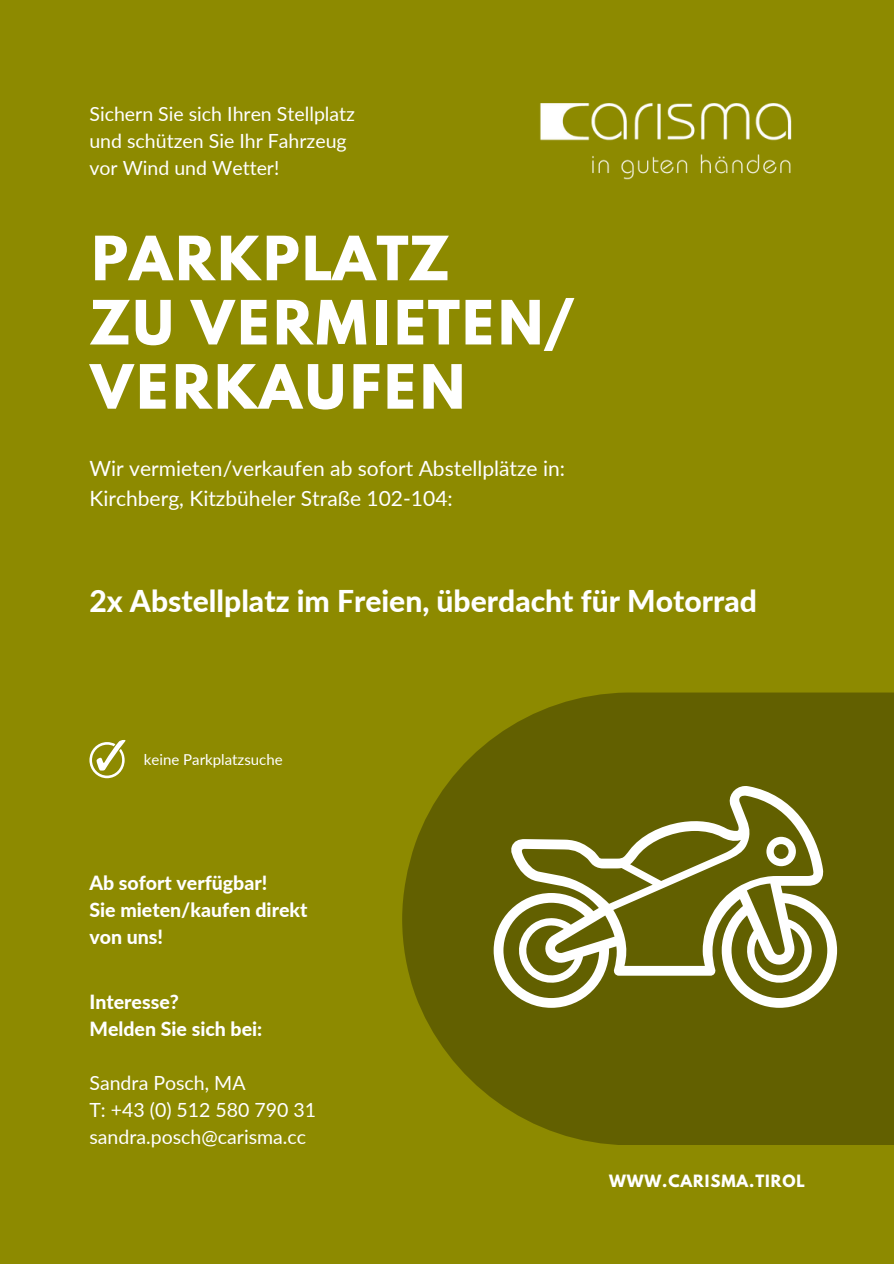
<style>
.page{position:relative;width:894px;height:1264px;background:#fff}
.page>*{position:absolute;margin:0;border:0;box-sizing:border-box;transform-origin:0 0}
.t1{font:800 54px "Spartan";color:#fff}
.t2{font:800 30px "Lato";color:#fff}
.t3{font:21px "Lato";color:#fff}
.t4{font:19.5px "Lato";color:#fff}
.t5{font:800 19.5px "Lato";color:#fff}
.t6{font:15px "Lato";color:#fff}
.t7{font:700 15px "League Spartan";letter-spacing:.06em;color:#fff}
</style>
<div class="page">
<div style="left:0;top:0;width:893px;height:1263px;background:#8d8a00"></div>
<img style="left:540px;top:103px;width:252px;height:77px">
<svg style="left:89px;top:740px;width:36px;height:38px"></svg>
<svg style="left:402px;top:692px;width:491px;height:453px;fill:#626000"></svg>
<svg style="left:493px;top:786px;width:343px;height:221px;background:#8d8c47"></svg>
<svg style="left:766px;top:836px;width:29px;height:30px"></svg>
<p class="t4" style="left:89px;top:102px;width:267px">Sichern Sie sich Ihren Stellplatz</p>
<p class="t4" style="left:89px;top:129px;width:259px">und schützen Sie Ihr Fahrzeug</p>
<p class="t4" style="left:89px;top:156px;width:191px">vor Wind und Wetter!</p>
<p class="t1" style="left:89px;top:234px;width:362px">PARKPLATZ</p>
<p class="t1" style="left:89px;top:298px;width:484px">ZU VERMIETEN/</p>
<p class="t1" style="left:89px;top:362px;width:379px">VERKAUFEN</p>
<p class="t3" style="left:89px;top:455px;width:477px">Wir vermieten/verkaufen ab sofort Abstellplätze in:</p>
<p class="t3" style="left:89px;top:485px;width:365px">Kirchberg, Kitzbüheler Straße 102-104:</p>
<p class="t2" style="left:89px;top:582px;width:668px">2x Abstellplatz im Freien, überdacht für Motorrad</p>
<p class="t6" style="left:144px;top:749px;width:140px">keine Parkplatzsuche</p>
<p class="t5" style="left:89px;top:870px;width:179px">Ab sofort verfügbar!</p>
<p class="t5" style="left:89px;top:897px;width:219px">Sie mieten/kaufen direkt</p>
<p class="t5" style="left:89px;top:924px;width:75px">von uns!</p>
<p class="t5" style="left:89px;top:989px;width:91px">Interesse?</p>
<p class="t5" style="left:89px;top:1016px;width:174px">Melden Sie sich bei:</p>
<p class="t4" style="left:89px;top:1070px;width:158px">Sandra Posch, MA</p>
<p class="t4" style="left:89px;top:1097px;width:228px">T: +43 (0) 512 580 790 31</p>
<p class="t4" style="left:89px;top:1125px;width:218px">sandra.posch@carisma.cc</p>
<p class="t7" style="left:609px;top:1173px;width:197px">WWW.CARISMA.TIROL</p>
</div>
